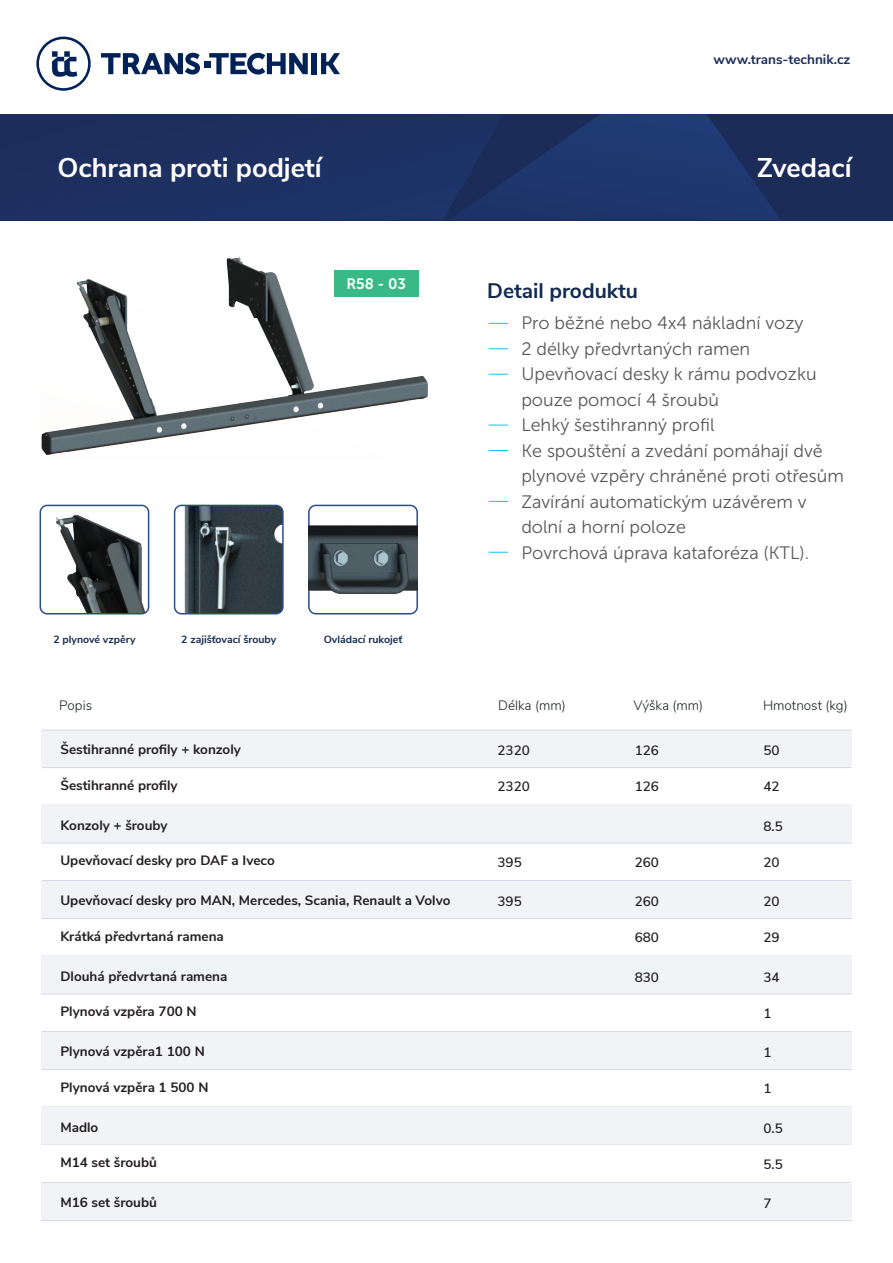
<style>
.page{position:relative;width:893px;height:1263px;background:#fff}
.page>*{position:absolute;margin:0;border:0;box-sizing:border-box;transform-origin:0 0}
.t1{font:700 27px "Nunito Sans";color:#fff}
.t2{font:700 21px "Nunito Sans";color:#132b50}
.t3{font:18px/25.5px "Museo Sans 300";color:#57585a}
.t4{font:15px "Museo Sans 700";color:#fff}
.t5{font:700 13.5px "Nunito Sans";color:#231f20}
.t6{font:600 13.5px "Nunito Sans";color:#231f20}
.t7{font:300 13.5px "Nunito Sans";color:#1b1f22}
.t8{font:700 13.5px "Nunito Sans";color:#1c2d5a}
.t9{font:700 10.5px "Nunito Sans";color:#132b50}
</style>
<div class="page">
<img style="left:41px;top:256px;width:387px;height:200px">
<img style="left:40px;top:505px;width:109px;height:109px">
<div style="left:40px;top:505px;width:109px;height:109px;border:2px solid #2c4d8c;border-radius:7px"></div>
<img style="left:175px;top:505px;width:108px;height:109px">
<div style="left:174px;top:505px;width:110px;height:109px;border:2px solid #2c4d8c;border-radius:7px"></div>
<div style="left:308px;top:505px;width:110px;height:109px;border:2px solid #2c4d8c;border-radius:7px"></div>
<img style="left:309px;top:526px;width:108px;height:67px">
<svg style="left:342px;top:547px;width:34px;height:8px"></svg>
<div style="left:0;top:114px;width:893px;height:106px;background:#1c2c59"></div>
<svg style="left:504px;top:114px;width:276px;height:106px"></svg>
<div style="left:151px;top:127px;width:353px;height:93px;background:#1d3163"></div>
<svg style="left:321px;top:53px;width:19px;height:21px"></svg>
<div style="left:312px;top:53px;width:5px;height:21px;background:#002257"></div>
<svg style="left:101px;top:53px;width:207px;height:22px"></svg>
<svg style="left:36px;top:37px;width:55px;height:54px"></svg>
<div style="left:41px;top:730px;width:810px;height:38px;background:#f2f3f6"></div>
<hr style="left:41px;top:730px;width:810px;height:1px;background:#d8d8e5">
<hr style="left:41px;top:767px;width:810px;height:1px;background:#d8d8e5">
<div style="left:41px;top:805px;width:810px;height:38px;background:#f2f3f6"></div>
<hr style="left:41px;top:843px;width:810px;height:1px;background:#d8d8e5">
<hr style="left:41px;top:880px;width:810px;height:1px;background:#d8d8e5">
<div style="left:41px;top:881px;width:810px;height:37px;background:#f2f3f6"></div>
<hr style="left:41px;top:918px;width:810px;height:1px;background:#d8d8e5">
<div style="left:41px;top:956px;width:810px;height:38px;background:#f2f3f6"></div>
<hr style="left:41px;top:994px;width:810px;height:1px;background:#d8d8e5">
<hr style="left:41px;top:1031px;width:810px;height:1px;background:#d8d8e5">
<div style="left:41px;top:1032px;width:810px;height:37px;background:#f2f3f6"></div>
<hr style="left:41px;top:1069px;width:810px;height:1px;background:#d8d8e5">
<div style="left:41px;top:1107px;width:810px;height:38px;background:#f2f3f6"></div>
<hr style="left:41px;top:1182px;width:810px;height:1px;background:#d8d8e5">
<div style="left:41px;top:1183px;width:810px;height:37px;background:#f2f3f6"></div>
<hr style="left:41px;top:1220px;width:810px;height:1px;background:#d8d8e5">
<svg style="left:489px;top:323px;width:19px;height:1px"></svg>
<svg style="left:489px;top:348px;width:19px;height:1px"></svg>
<svg style="left:489px;top:374px;width:19px;height:1px"></svg>
<svg style="left:489px;top:425px;width:19px;height:1px"></svg>
<svg style="left:489px;top:450px;width:19px;height:1px"></svg>
<svg style="left:489px;top:501px;width:19px;height:1px"></svg>
<svg style="left:489px;top:552px;width:19px;height:1px"></svg>
<div style="left:334px;top:270px;width:85px;height:27px;background:#38b985"></div>
<p class="t8" style="left:714px;top:49px;width:138px">www.trans-technik.cz</p>
<h1 class="t1" style="left:58px;top:148px;width:266px">Ochrana proti podjetí</h1>
<h1 class="t1" style="left:757px;top:148px;width:96px">Zvedací</h1>
<p class="t4" style="left:346px;top:276px;width:61px">R58 - 03</p>
<p class="t9" style="left:53px;top:631px;width:84px">2 plynové vzpěry</p>
<p class="t9" style="left:181px;top:631px;width:96px">2 zajišťovací šrouby</p>
<p class="t9" style="left:324px;top:631px;width:80px">Ovládací rukojeť</p>
<h2 class="t2" style="left:487px;top:276px;width:152px">Detail produktu</h2>
<p class="t3" style="left:521px;top:310px;width:324px">Pro běžné nebo 4x4 nákladní vozy<br>2 délky předvrtaných ramen<br>Upevňovací desky k rámu podvozku pouze pomocí 4 šroubů<br>Lehký šestihranný profil<br>Ke spouštění a zvedání pomáhají dvě plynové vzpěry chráněné proti otřesům<br>Zavírání automatickým uzávěrem v dolní a horní poloze<br>Povrchová úprava kataforéza (KTL).</p>
<p class="t7" style="left:59px;top:696px;width:34px">Popis</p>
<p class="t7" style="left:498px;top:696px;width:69px">Délka (mm)</p>
<p class="t7" style="left:633px;top:696px;width:71px">Výška (mm)</p>
<p class="t7" style="left:763px;top:696px;width:86px">Hmotnost (kg)</p>
<p class="t5" style="left:60px;top:739px;width:182px">Šestihranné profily + konzoly</p>
<p class="t6" style="left:497px;top:741px;width:34px">2320</p>
<p class="t6" style="left:635px;top:741px;width:26px">126</p>
<p class="t6" style="left:763px;top:741px;width:18px">50</p>
<p class="t5" style="left:60px;top:775px;width:119px">Šestihranné profily</p>
<p class="t6" style="left:497px;top:776px;width:34px">2320</p>
<p class="t6" style="left:635px;top:776px;width:26px">126</p>
<p class="t6" style="left:763px;top:777px;width:18px">42</p>
<p class="t5" style="left:60px;top:815px;width:109px">Konzoly + šrouby</p>
<p class="t6" style="left:763px;top:816px;width:21px">8.5</p>
<p class="t5" style="left:60px;top:851px;width:216px">Upevňovací desky pro DAF a Iveco</p>
<p class="t6" style="left:497px;top:852px;width:26px">395</p>
<p class="t6" style="left:635px;top:852px;width:26px">260</p>
<p class="t6" style="left:763px;top:852px;width:18px">20</p>
<p class="t5" style="left:60px;top:890px;width:391px">Upevňovací desky pro MAN, Mercedes, Scania, Renault a Volvo</p>
<p class="t6" style="left:497px;top:892px;width:26px">395</p>
<p class="t6" style="left:635px;top:892px;width:26px">260</p>
<p class="t6" style="left:763px;top:892px;width:18px">20</p>
<p class="t5" style="left:60px;top:926px;width:165px">Krátká předvrtaná ramena</p>
<p class="t6" style="left:635px;top:927px;width:26px">680</p>
<p class="t6" style="left:763px;top:928px;width:18px">29</p>
<p class="t5" style="left:60px;top:966px;width:169px">Dlouhá předvrtaná ramena</p>
<p class="t6" style="left:635px;top:967px;width:26px">830</p>
<p class="t6" style="left:763px;top:967px;width:18px">34</p>
<p class="t5" style="left:60px;top:1002px;width:138px">Plynová vzpěra 700 N</p>
<p class="t6" style="left:763px;top:1003px;width:10px">1</p>
<p class="t5" style="left:60px;top:1041px;width:146px">Plynová vzpěra1 100 N</p>
<p class="t6" style="left:763px;top:1043px;width:10px">1</p>
<p class="t5" style="left:60px;top:1077px;width:150px">Plynová vzpěra 1 500 N</p>
<p class="t6" style="left:763px;top:1078px;width:10px">1</p>
<p class="t5" style="left:60px;top:1117px;width:39px">Madlo</p>
<p class="t6" style="left:763px;top:1118px;width:21px">0.5</p>
<p class="t5" style="left:60px;top:1153px;width:98px">M14 set šroubů</p>
<p class="t6" style="left:763px;top:1154px;width:21px">5.5</p>
<p class="t5" style="left:60px;top:1192px;width:98px">M16 set šroubů</p>
<p class="t6" style="left:763px;top:1193px;width:10px">7</p>
</div>
